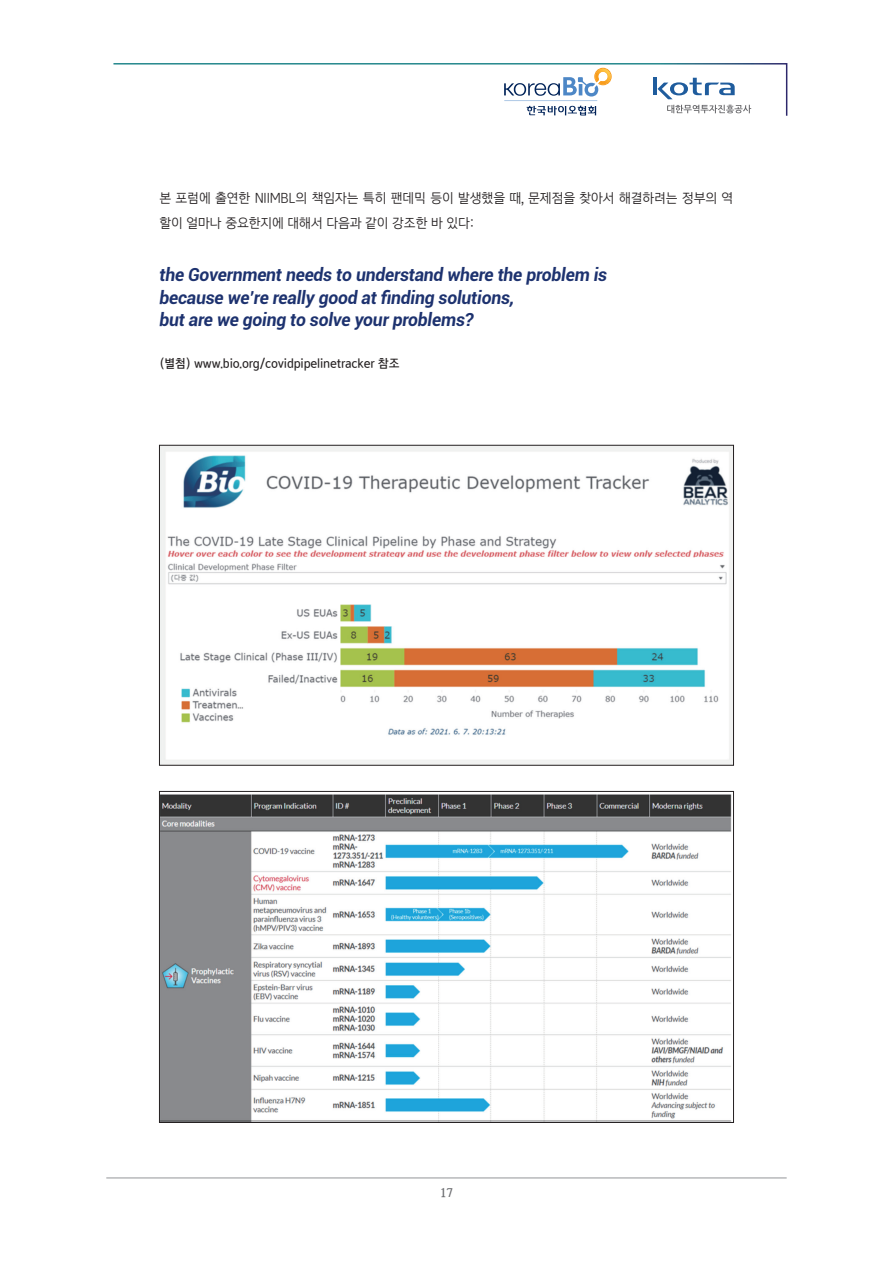
<style>
.page{position:relative;width:893px;height:1263px;background:#fff}
.page>*{position:absolute;margin:0;border:0;box-sizing:border-box;transform-origin:0 0}
.t1{font:italic 700 18px "Roboto";letter-spacing:-.01em;color:#1d326f}
.t2{font:300 13.2px/24.8px "Yeolrin Gothic";letter-spacing:-.015em;color:#231f20}
.t3{font:500 12px "Yeolrin Gothic";letter-spacing:-.015em;color:#231f20}
.t4{font:800 12px "Nanum Myeongjo";color:#6c6d70}
</style>
<div class="page">
<svg style="left:113px;top:63px;width:675px;height:53px"></svg>
<hr style="left:106px;top:1177px;width:681px;height:1px;background:#939598">
<img style="left:161px;top:447px;width:571px;height:316px">
<img style="left:161px;top:794px;width:571px;height:327px">
<p class="t2" style="left:159px;top:185px;width:576px">본 포럼에 출연한 NIIMBL의 책임자는 특히 팬데믹 등이 발생했을 때, 문제점을 찾아서 해결하려는 정부의 역 할이 얼마나 중요한지에 대해서 다음과 같이 강조한 바 있다:</p>
<p class="t1" style="left:159px;top:262px;width:449px">the Government needs to understand where the problem is</p>
<p class="t1" style="left:159px;top:284px;width:356px">because we’re really good at finding solutions,</p>
<p class="t1" style="left:159px;top:307px;width:316px">but are we going to solve your problems?</p>
<p class="t3" style="left:159px;top:356px;width:242px">(별첨) www.bio.org/covidpipelinetracker 참조</p>
<p class="t4" style="left:440px;top:1185px;width:14px">17</p>
</div>
